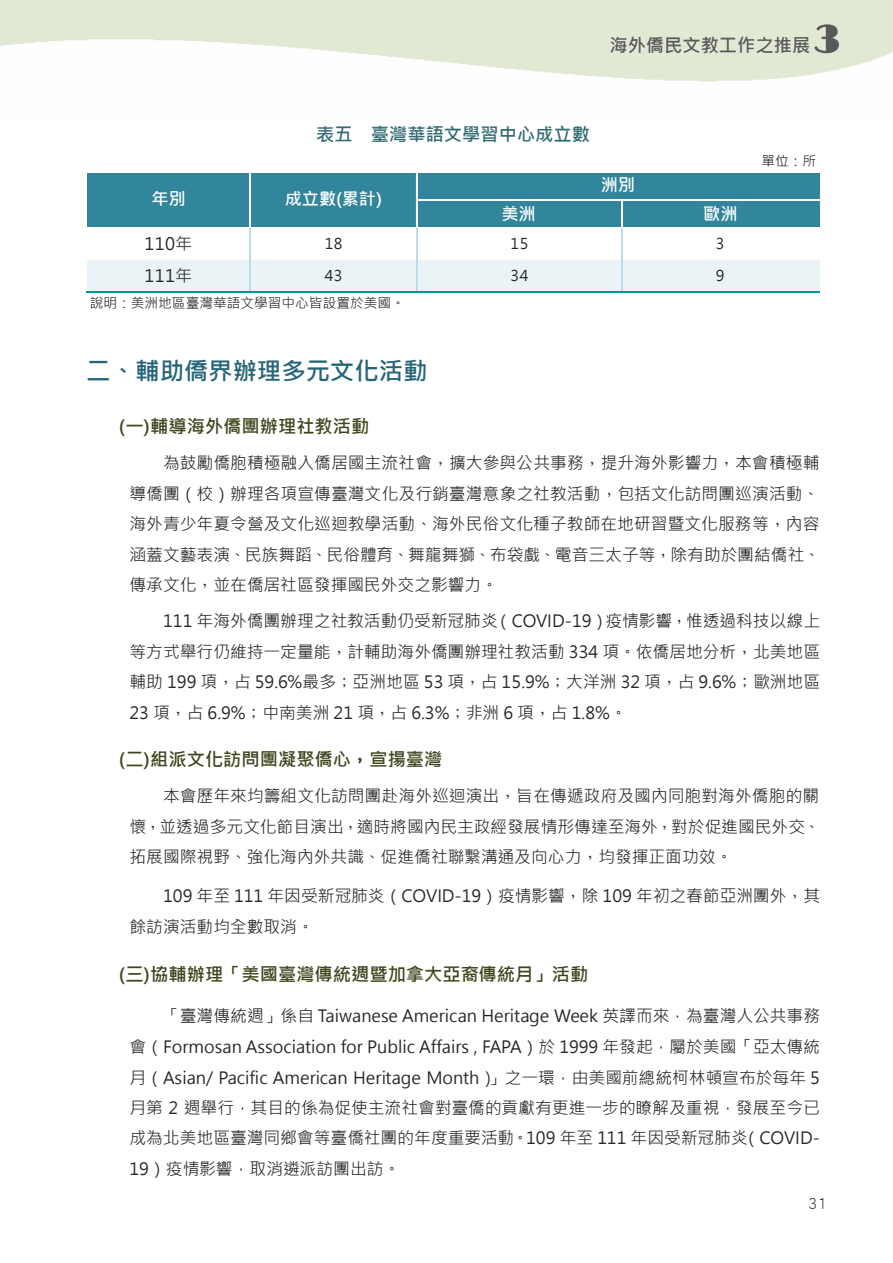
<style>
.page{position:relative;width:893px;height:1263px;background:#fff}
.page>*{position:absolute;margin:0;border:0;box-sizing:border-box;transform-origin:0 0}
.t1{font:700 24.45px "Microsoft Jheng Hei";color:#256579}
.t2{font:700 18.3px "Microsoft Jheng Hei";color:#3e471d}
.t3{font:700 18.3px "Microsoft Jheng Hei";color:#316b71}
.t4{font:700 18.3px "Microsoft Jheng Hei";color:#595959}
.t5{font:700 17.1px "Microsoft Jheng Hei";letter-spacing:-.005em;color:#fff}
.t6{font:17.1px "Microsoft Jheng Hei";letter-spacing:.015em;color:#262626}
.t7{font:16.8px/30.5px "Microsoft Jheng Hei";color:#262626;text-align:justify}
.t8{font:16.5px "DF Hei Std W3";color:#231f20}
.t9{font:14.85px "Microsoft Jheng Hei";letter-spacing:.03em;color:#262626}
.t10{font:13.65px "Microsoft Jheng Hei";letter-spacing:-.005em;color:#262626}
.s1{font-family:"Broadway";font-weight:400;font-size:39.45px}
.s2{font-family:"P Ming Li U"}
.s3{font-family:"P Ming Li U";font-weight:400}
</style>
<div class="page">
<svg style="left:814px;top:24px;width:25px;height:30px"></svg>
<svg style="left:358px;top:758px;width:4px;height:5px"></svg>
<div style="left:88px;top:171px;width:732px;height:58px;background:#31869b"></div>
<div style="left:88px;top:260px;width:732px;height:32px;background:#eaf3f6"></div>
<hr style="left:86px;top:228px;width:163px;height:1px;background:#fff">
<hr style="left:249px;top:172px;width:2px;height:56px;background:#fff">
<hr style="left:251px;top:228px;width:165px;height:1px;background:#fff">
<hr style="left:416px;top:172px;width:1px;height:56px;background:#fff">
<hr style="left:417px;top:228px;width:204px;height:1px;background:#fff">
<svg style="left:621px;top:200px;width:1px;height:28px"></svg>
<hr style="left:249px;top:228px;width:2px;height:63px;background:#b6dde8">
<hr style="left:416px;top:228px;width:1px;height:63px;background:#b6dde8">
<hr style="left:621px;top:228px;width:1px;height:63px;background:#b6dde8">
<hr style="left:86px;top:171px;width:734px;height:1px;background:#fff">
<hr style="left:417px;top:199px;width:403px;height:1px;background:#fff">
<hr style="left:622px;top:228px;width:198px;height:1px;background:#fff">
<hr style="left:86px;top:291px;width:734px;height:1px;background:#099">
<p class="t4" style="left:609px;top:34px;width:232px">海外僑民文教工作之推展 <span class="s1">3</span></p>
<p class="t3" style="left:316px;top:123px;width:275px">表五 臺灣華語文學習中心成立數</p>
<p class="t10" style="left:761px;top:153px;width:56px">單位：所</p>
<p class="t5" style="left:151px;top:188px;width:36px">年別</p>
<p class="t5" style="left:285px;top:188px;width:99px">成立數(累計)</p>
<p class="t5" style="left:601px;top:174px;width:36px">洲別</p>
<p class="t5" style="left:501px;top:203px;width:36px">美洲</p>
<p class="t5" style="left:703px;top:203px;width:36px">歐洲</p>
<p class="t6" style="left:145px;top:233px;width:49px">110年</p>
<p class="t9" style="left:325px;top:235px;width:19px">18</p>
<p class="t9" style="left:511px;top:235px;width:19px">15</p>
<p class="t9" style="left:716px;top:235px;width:10px">3</p>
<p class="t6" style="left:145px;top:265px;width:49px">111年</p>
<p class="t9" style="left:325px;top:266px;width:19px">43</p>
<p class="t9" style="left:511px;top:266px;width:19px">34</p>
<p class="t9" style="left:716px;top:266px;width:10px">9</p>
<p class="t10" style="left:90px;top:295px;width:317px">說明：美洲地區臺灣華語文學習中心皆設置於美國。</p>
<p class="t1" style="left:86px;top:356px;width:343px">二、輔助僑界辦理多元文化活動</p>
<p class="t2" style="left:119px;top:415px;width:252px">(一)輔導海外僑團辦理社教活動</p>
<p class="t7" style="left:129px;top:448px;width:692px;text-indent:34px">為鼓勵僑胞積極融入僑居國主流社會<span class="s2">，</span>擴大參與公共事務<span class="s2">，</span>提升海外影響力<span class="s2">，</span>本會積極輔導僑團（校）辦理各項宣傳臺灣文化及行銷臺灣意象之社教活動<span class="s2">，</span>包括文化訪問團巡演活動、海外青少年夏令營及文化巡迴教學活動、海外民俗文化種子教師在地研習暨文化服務等<span class="s2">，</span>內容涵蓋文藝表演、民族舞蹈、民俗體育、舞龍舞獅、布袋戲、電音三太子等<span class="s2">，</span>除有助於團結僑社、傳承文化<span class="s2">，</span>並在僑居社區發揮國民外交之影響力。</p>
<p class="t7" style="left:129px;top:605px;width:692px;text-indent:34px">111 年海外僑團辦理之社教活動仍受新冠肺炎（COVID-19）疫情影響<span class="s2">，</span>惟透過科技以線上等方式舉行仍維持一定量能<span class="s2">，</span>計輔助海外僑團辦理社教活動 334 項。依僑居地分析<span class="s2">，</span>北美地區輔助 199 項<span class="s2">，</span>占 59.6%最多<span class="s2">；</span>亞洲地區 53 項<span class="s2">，</span>占 15.9%<span class="s2">；</span>大洋洲 32 項<span class="s2">，</span>占 9.6%<span class="s2">；</span>歐洲地區23 項<span class="s2">，</span>占 6.9%<span class="s2">；</span>中南美洲 21 項<span class="s2">，</span>占 6.3%<span class="s2">；</span>非洲 6 項<span class="s2">，</span>占 1.8%。</p>
<p class="t2" style="left:119px;top:748px;width:325px">(二)組派文化訪問團凝聚僑心<span class="s3">，</span>宣揚臺灣</p>
<p class="t7" style="left:129px;top:781px;width:692px;text-indent:34px">本會歷年來均籌組文化訪問團赴海外巡迴演出<span class="s2">，</span>旨在傳遞政府及國內同胞對海外僑胞的關懷<span class="s2">，</span>並透過多元文化節目演出<span class="s2">，</span>適時將國內民主政經發展情形傳達至海外<span class="s2">，</span>對於促進國民外交、拓展國際視野、強化海內外共識、促進僑社聯繫溝通及向心力<span class="s2">，</span>均發揮正面功效。</p>
<p class="t7" style="left:129px;top:881px;width:692px;line-height:31px;text-indent:34px">109 年至 111 年因受新冠肺炎（COVID-19）疫情影響<span class="s2">，</span>除 109 年初之春節亞洲團外<span class="s2">，</span>其餘訪演活動均全數取消。</p>
<p class="t2" style="left:119px;top:963px;width:471px">(三)協輔辦理「美國臺灣傳統週暨加拿大亞裔傳統月」活動</p>
<p class="t7" style="left:129px;top:1001px;width:692px;text-indent:34px">「臺灣傳統週」係自 Taiwanese American Heritage Week 英譯而來，為臺灣人公共事務會（Formosan Association for Public Affairs , FAPA）於 1999 年發起，屬於美國「亞太傳統月（Asian/ Pacific American Heritage Month）」之一環，由美國前總統柯林頓宣布於每年 5月第 2 週舉行，其目的係為促使主流社會對臺僑的貢獻有更進一步的瞭解及重視，發展至今已成為北美地區臺灣同鄉會等臺僑社團的年度重要活動。109 年至 111 年因受新冠肺炎（COVID-19）疫情影響，取消遴派訪團出訪。</p>
<p class="t8" style="left:808px;top:1194px;width:20px">31</p>
</div>
